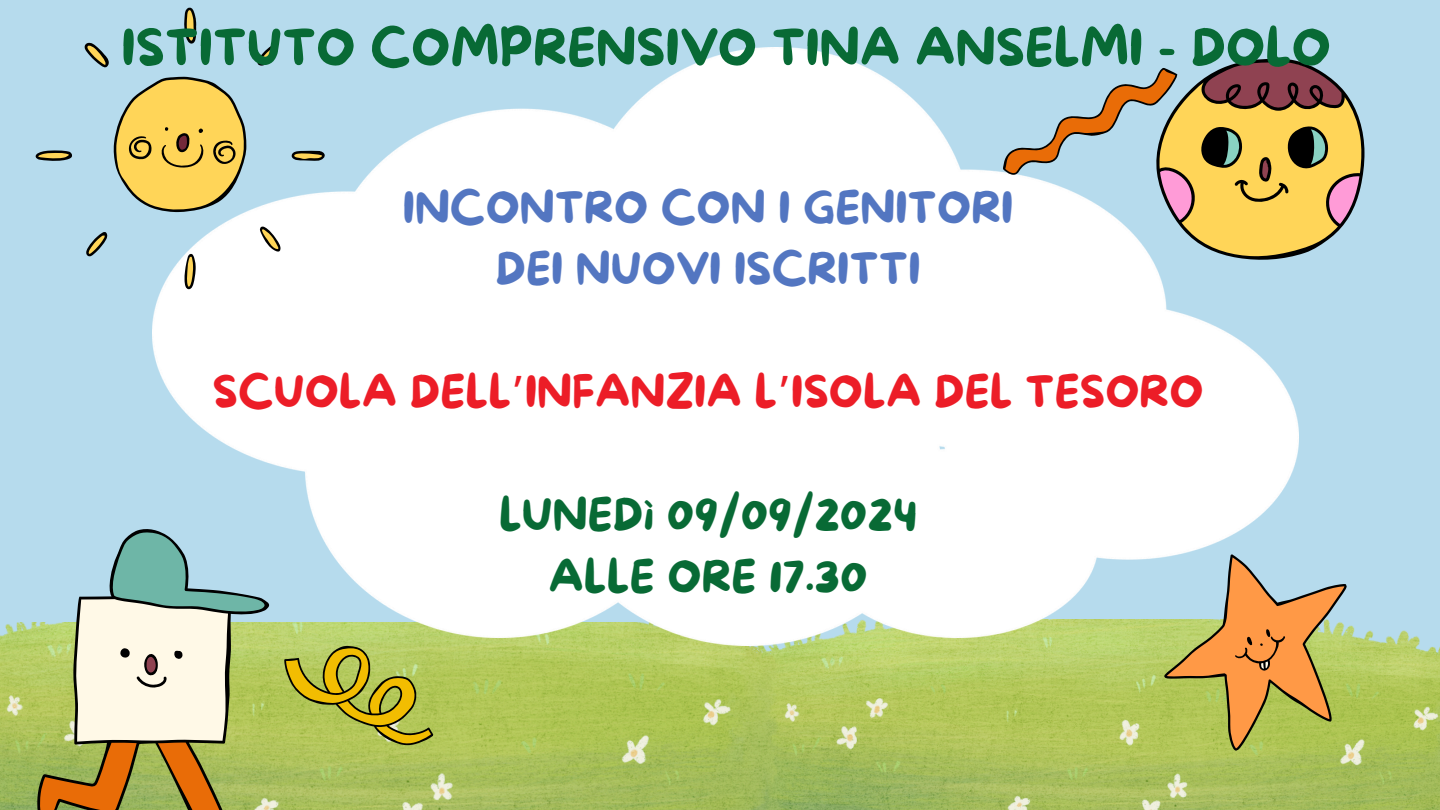
<style>
.page{position:relative;width:1440px;height:810px;background:#b6dbed}
.page>*{position:absolute;margin:0;border:0;box-sizing:border-box;transform-origin:0 0}
.t1{font:50.6px "More Sugar";color:#086a35}
.t2{font:44px/61.5px "More Sugar";color:#5376c1;text-align:center}
.t3{font:44px "More Sugar";color:#ec1d27}
.t4{font:44px "More Sugar";color:#086a35}
.s1{font-family:"Noto Sans Gurmukhi"}
</style>
<div class="page">
<img style="left:789px;top:630px;width:651px;height:180px">
<img style="left:0;top:623px;width:789px;height:187px">
<img style="left:153px;top:47px;width:1146px;height:599px">
<svg style="left:1138px;top:527px;width:243px;height:237px"></svg>
<svg style="left:35px;top:528px;width:418px;height:282px"></svg>
<svg style="left:992px;top:58px;width:373px;height:203px"></svg>
<svg style="left:35px;top:7px;width:290px;height:282px"></svg>
<p class="t1" style="left:121px;top:20px;width:1211px">ISTITUTO COMPRENSIVO TINA ANSELMI - DOLO</p>
<p class="t2" style="left:403px;top:179px;width:612px">INCONTRO CON I GENITORI<br>DEI NUOVI ISCRITTI</p>
<h2 class="t3" style="left:213px;top:368px;width:993px">SCUOLA DELL<span class="s1">’</span>INFANZIA L<span class="s1">’</span>ISOLA DEL TESORO</h2>
<h2 class="t4" style="left:499px;top:491px;width:420px">LUNEDì 09/09/2024</h2>
<p class="t4" style="left:549px;top:552px;width:321px">ALLE ORE 17.30</p>
</div>
